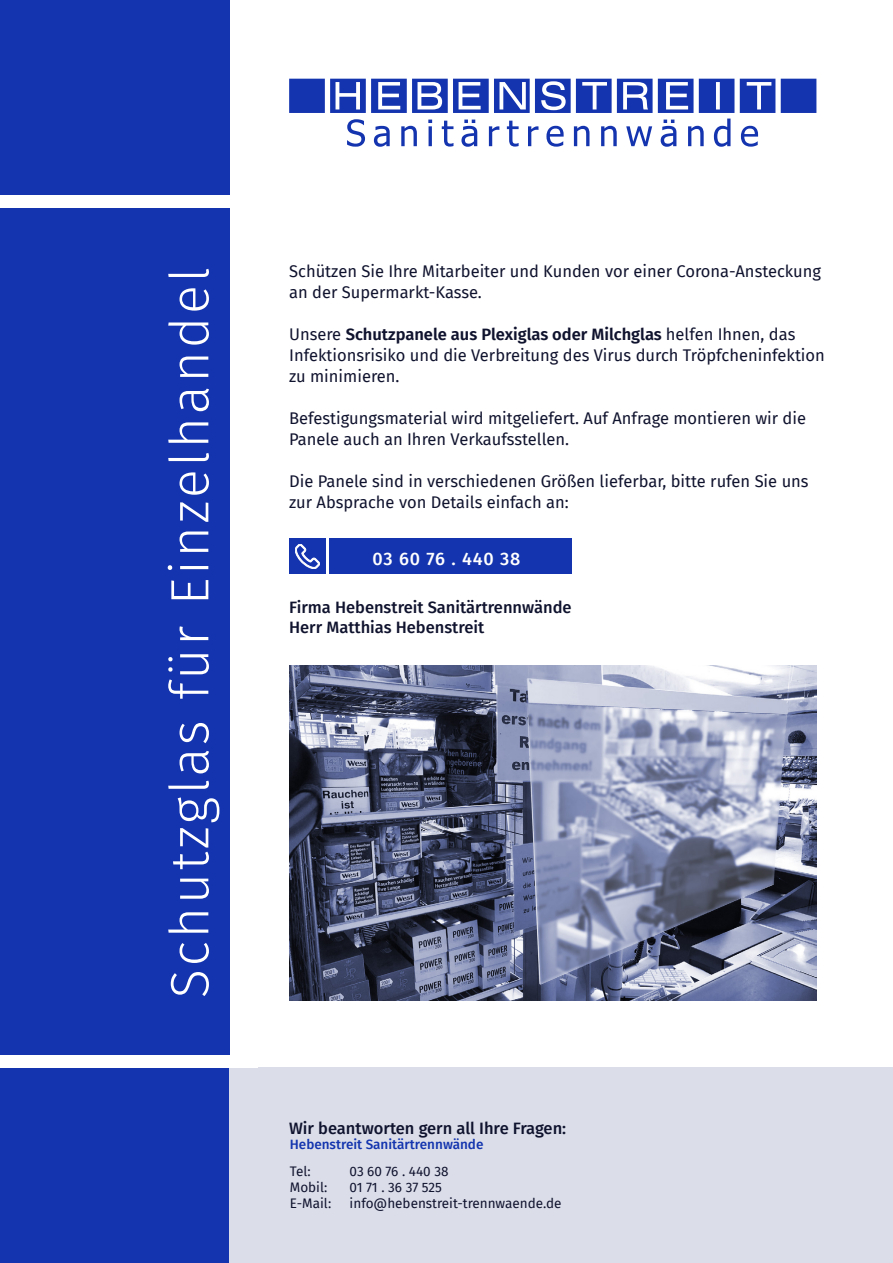
<style>
.page{position:relative;width:893px;height:1263px;background:#fff}
.page>*{position:absolute;margin:0;border:0;box-sizing:border-box;transform-origin:0 0}
.t1{font:300 54px "Fira Sans";letter-spacing:.05em;color:#fff}
.t2{font:500 18px "Fira Sans";letter-spacing:.05em;color:#fff}
.t3{font:16.5px/21px "Fira Sans";color:#10132e}
.t4{font:500 16.5px "Fira Sans";color:#10132e}
.t5{font:13.5px "Fira Sans";color:#10132e}
.t6{font:500 13.5px "Fira Sans";color:#1334ae}
.s1{font-weight:600}
</style>
<div class="page">
<div style="left:0;top:0;width:230px;height:1263px;background:#1334ae"></div>
<svg style="left:347px;top:119px;width:18px;height:28px"></svg>
<svg style="left:374px;top:126px;width:16px;height:21px"></svg>
<svg style="left:401px;top:126px;width:16px;height:20px"></svg>
<hr style="left:429px;top:126px;width:3px;height:20px;background:#1434af">
<svg style="left:428px;top:120px;width:4px;height:3px"></svg>
<svg style="left:442px;top:121px;width:11px;height:26px"></svg>
<svg style="left:461px;top:120px;width:16px;height:27px"></svg>
<svg style="left:489px;top:126px;width:10px;height:20px"></svg>
<svg style="left:507px;top:121px;width:12px;height:26px"></svg>
<svg style="left:528px;top:126px;width:10px;height:20px"></svg>
<svg style="left:546px;top:126px;width:18px;height:21px"></svg>
<svg style="left:574px;top:126px;width:15px;height:20px"></svg>
<svg style="left:601px;top:126px;width:16px;height:20px"></svg>
<svg style="left:626px;top:126px;width:26px;height:20px"></svg>
<svg style="left:661px;top:120px;width:15px;height:27px"></svg>
<svg style="left:688px;top:126px;width:16px;height:20px"></svg>
<svg style="left:714px;top:119px;width:16px;height:28px"></svg>
<svg style="left:741px;top:126px;width:17px;height:21px"></svg>
<svg style="left:289px;top:79px;width:527px;height:34px"></svg>
<div style="left:0;top:196px;width:255px;height:12px;background:#fff"></div>
<div style="left:289px;top:539px;width:37px;height:35px;background:#1334ae"></div>
<div style="left:329px;top:539px;width:243px;height:35px;background:#1334ae"></div>
<svg style="left:295px;top:544px;width:25px;height:25px"></svg>
<img style="left:289px;top:665px;width:527px;height:336px">
<div style="left:230px;top:1067px;width:663px;height:196px;background:#dbdee9"></div>
<div style="left:0;top:1054px;width:257px;height:13px;background:#fff"></div>
<p class="t1" style="left:151px;top:998px;width:733px;rotate:-90deg">Schutzglas für Einzelhandel</p>
<p class="t3" style="left:289px;top:260px;width:533px">Schützen Sie Ihre Mitarbeiter und Kunden vor einer Corona-Ansteckung an der Supermarkt-Kasse.</p>
<p class="t3" style="left:289px;top:323px;width:537px">Unsere <span class="s1">Schutzpanele aus Plexiglas oder Milchglas</span> helfen Ihnen, das<br>Infektionsrisiko und die Verbreitung des Virus durch Tröpfcheninfektion zu minimieren.</p>
<p class="t3" style="left:289px;top:407px;width:518px">Befestigungsmaterial wird mitgeliefert. Auf Anfrage montieren wir die<br>Panele auch an Ihren Verkaufsstellen.</p>
<p class="t3" style="left:289px;top:470px;width:521px">Die Panele sind in verschiedenen Größen lieferbar, bitte rufen Sie uns zur Absprache von Details einfach an:</p>
<p class="t2" style="left:372px;top:544px;width:150px">03 60 76 . 440 38</p>
<p class="t4" style="left:289px;top:594px;width:284px">Firma Hebenstreit Sanitärtrennwände</p>
<p class="t4" style="left:289px;top:614px;width:197px">Herr Matthias Hebenstreit</p>
<p class="t4" style="left:289px;top:1115px;width:279px">Wir beantworten gern all Ihre Fragen:</p>
<p class="t6" style="left:290px;top:1134px;width:195px">Hebenstreit Sanitärtrennwände</p>
<p class="t5" style="left:290px;top:1161px;width:22px">Tel:</p>
<p class="t5" style="left:290px;top:1177px;width:39px">Mobil:</p>
<p class="t5" style="left:290px;top:1193px;width:43px">E-Mail:</p>
<p class="t5" style="left:350px;top:1161px;width:100px">03 60 76 . 440 38</p>
<p class="t5" style="left:350px;top:1177px;width:94px">01 71 . 36 37 525</p>
<p class="t5" style="left:350px;top:1193px;width:213px">info@hebenstreit-trennwaende.de</p>
</div>
